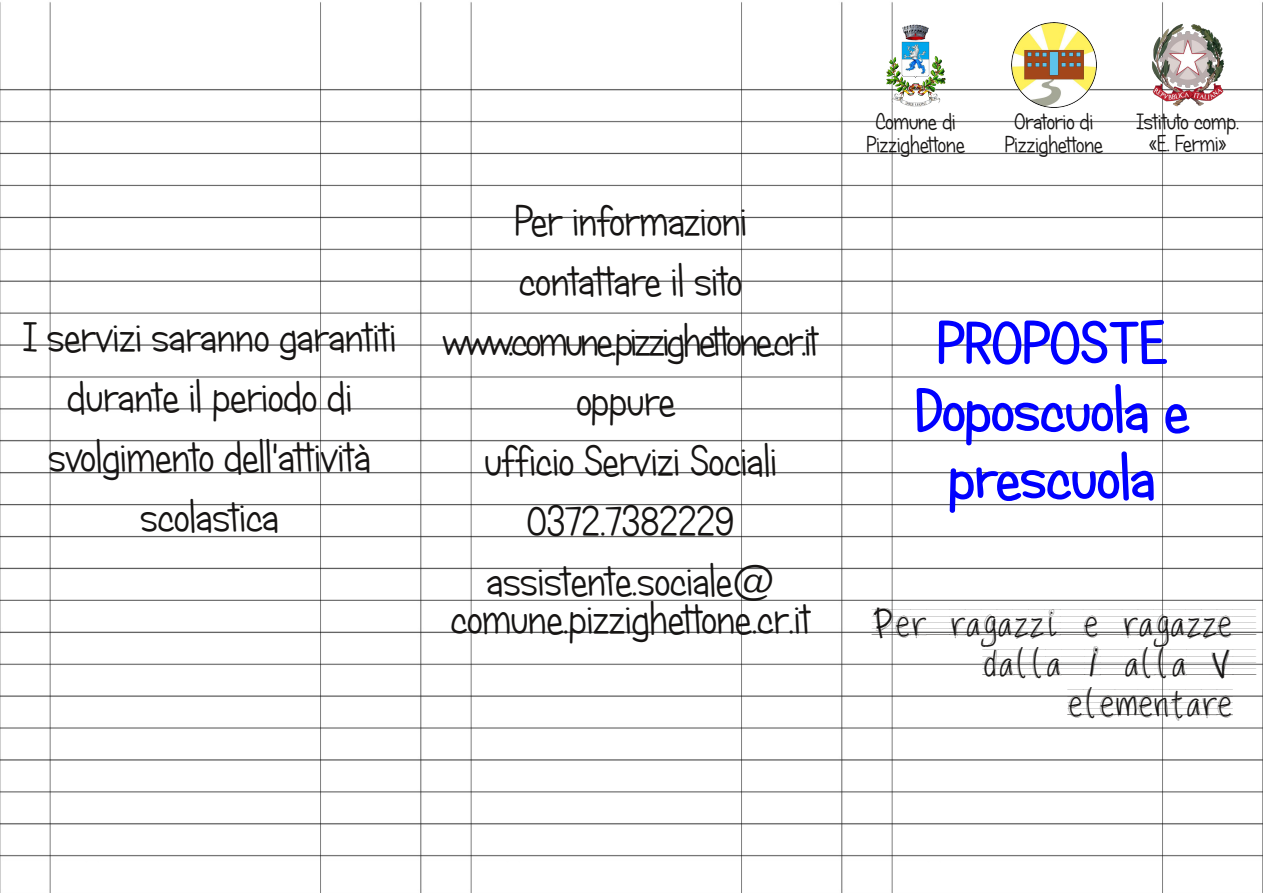
<style>
.page{position:relative;width:1263px;height:893px;background:#fff}
.page>*{position:absolute;margin:0;border:0;box-sizing:border-box;transform-origin:0 0}
.t1{font:60px/67.5px "Candy Round BTN Bold";color:#00f;text-align:center}
.t2{font:42px/60px "Candy Round BTN";color:#161413;text-align:center}
.t3{font:36px/40.2px "PW Scolarpaper";color:#161413;text-align:right}
.t4{font:22.5px/22.5px "Candy Round BTN";color:#161413;text-align:center}
</style>
<div class="page">
<img style="left:0;top:2px;width:1263px;height:891px">
<img style="left:885px;top:22px;width:62px;height:85px">
<img style="left:1012px;top:22px;width:85px;height:85px">
<img style="left:1151px;top:22px;width:75px;height:85px">
<p class="t2" style="left:23px;top:308px;width:374px">I servizi saranno garantiti durante il periodo di svolgimento dell'attività scolastica</p>
<p class="t2" style="left:442px;top:192px;width:378px">Per informazioni contattare il sito www.comune.pizzighettone.cr.it oppure<br>ufficio Servizi Sociali<br>0372.7382229 assistente.sociale@</p>
<p class="t2" style="left:451px;top:589px;width:361px">comune.pizzighettone.cr.it</p>
<p class="t4" style="left:866px;top:111px;width:100px">Comune di<br>Pizzighettone</p>
<p class="t4" style="left:1005px;top:111px;width:100px">Oratorio di<br>Pizzighettone</p>
<p class="t4" style="left:1136px;top:110px;width:104px">Istituto comp. «E. Fermi»</p>
<h1 class="t1" style="left:914px;top:310px;width:276px">PROPOSTE<br>Doposcuola e prescuola</h1>
<p class="t3" style="left:872px;top:606px;width:362px">Per ragazzi e ragazze dalla I alla V elementare</p>
</div>
